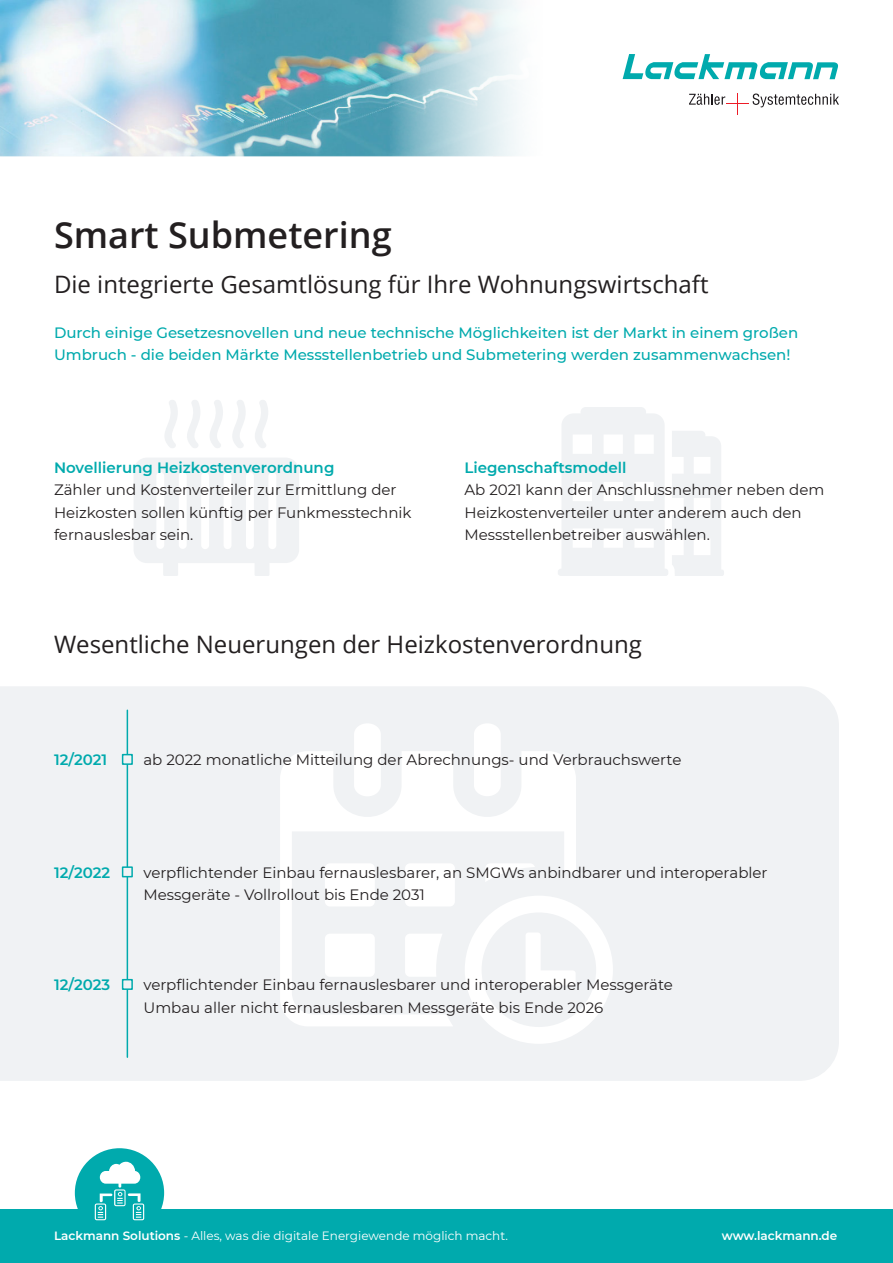
<style>
.page{position:relative;width:893px;height:1263px;background:#fff}
.page>*{position:absolute;margin:0;border:0;box-sizing:border-box;transform-origin:0 0}
.t1{font:600 36px "Open Sans";color:#231f20}
.t2{font:24px "Open Sans";color:#231f20}
.t3{font:15px/22.5px "Montserrat";color:#231f20}
.t4{font:500 15px/22.5px "Montserrat";color:#00aaad}
.t5{font:600 15px "Montserrat";color:#00aaad}
.t6{font:12px "Montserrat";color:#fff}
.t7{font:600 12px "Montserrat";color:#fff}
.s1{font-weight:600}
</style>
<div class="page">
<svg style="left:558px;top:407px;width:166px;height:169px"></svg>
<svg style="left:134px;top:400px;width:165px;height:176px"></svg>
<div style="left:0;top:686px;width:839px;height:395px;background:#f0f2f4"></div>
<svg style="left:474px;top:723px;width:27px;height:28px"></svg>
<svg style="left:354px;top:723px;width:27px;height:28px"></svg>
<svg style="left:280px;top:751px;width:296px;height:275px;fill:#f0f2f4"></svg>
<svg style="left:465px;top:896px;width:148px;height:148px"></svg>
<svg style="left:623px;top:54px;width:215px;height:25px"></svg>
<svg style="left:689px;top:93px;width:150px;height:21px"></svg>
<div style="left:0;top:1209px;width:893px;height:54px;background:#00aaad"></div>
<div style="left:75px;top:1148px;width:89px;height:89px;background:#00aaad;border-radius:50%"></div>
<svg style="left:95px;top:1162px;width:49px;height:58px"></svg>
<img style="left:0;top:0;width:518px;height:157px">
<hr style="left:127px;top:710px;width:1px;height:347px;background:#00aaad">
<div style="left:122px;top:754px;width:11px;height:11px;background:#f0f2f4;border:2px solid #00aaad"></div>
<div style="left:122px;top:866px;width:11px;height:11px;background:#f0f2f4;border:2px solid #00aaad"></div>
<div style="left:122px;top:979px;width:11px;height:11px;background:#f0f2f4;border:2px solid #00aaad"></div>
<h1 class="t1" style="left:54px;top:220px;width:339px">Smart Submetering</h1>
<h2 class="t2" style="left:54px;top:274px;width:656px">Die integrierte Gesamtlösung für Ihre Wohnungswirtschaft</h2>
<p class="t4" style="left:54px;top:321px;width:746px">Durch einige Gesetzesnovellen und neue technische Möglichkeiten ist der Markt in einem großen<br>Umbruch - die beiden Märkte Messstellenbetrieb und Submetering werden zusammenwachsen!</p>
<p class="t5" style="left:54px;top:458px;width:282px">Novellierung Heizkostenverordnung</p>
<p class="t3" style="left:54px;top:478px;width:359px">Zähler und Kostenverteiler zur Ermittlung der<br>Heizkosten sollen künftig per Funkmesstechnik fernauslesbar sein.</p>
<p class="t5" style="left:464px;top:458px;width:163px">Liegenschaftsmodell</p>
<p class="t3" style="left:464px;top:478px;width:361px">Ab 2021 kann der Anschlussnehmer neben dem<br>Heizkostenverteiler unter anderem auch den<br>Messstellenbetreiber auswählen.</p>
<h2 class="t2" style="left:54px;top:634px;width:589px">Wesentliche Neuerungen der Heizkostenverordnung</h2>
<p class="t5" style="left:54px;top:750px;width:55px">12/2021</p>
<p class="t3" style="left:143px;top:748px;width:539px">ab 2022 monatliche Mitteilung der Abrechnungs- und Verbrauchswerte</p>
<p class="t5" style="left:54px;top:863px;width:58px">12/2022</p>
<p class="t3" style="left:143px;top:861px;width:626px">verpflichtender Einbau fernauslesbarer, an SMGWs anbindbarer und interoperabler<br>Messgeräte - Vollrollout bis Ende 2031</p>
<p class="t5" style="left:54px;top:975px;width:58px">12/2023</p>
<p class="t3" style="left:143px;top:973px;width:531px">verpflichtender Einbau fernauslesbarer und interoperabler Messgeräte<br>Umbau aller nicht fernauslesbaren Messgeräte bis Ende 2026</p>
<p class="t6" style="left:54px;top:1229px;width:455px"><span class="s1">Lackmann Solutions</span> - Alles, was die digitale Energiewende möglich macht.</p>
<p class="t7" style="left:722px;top:1229px;width:117px">www.lackmann.de</p>
</div>
